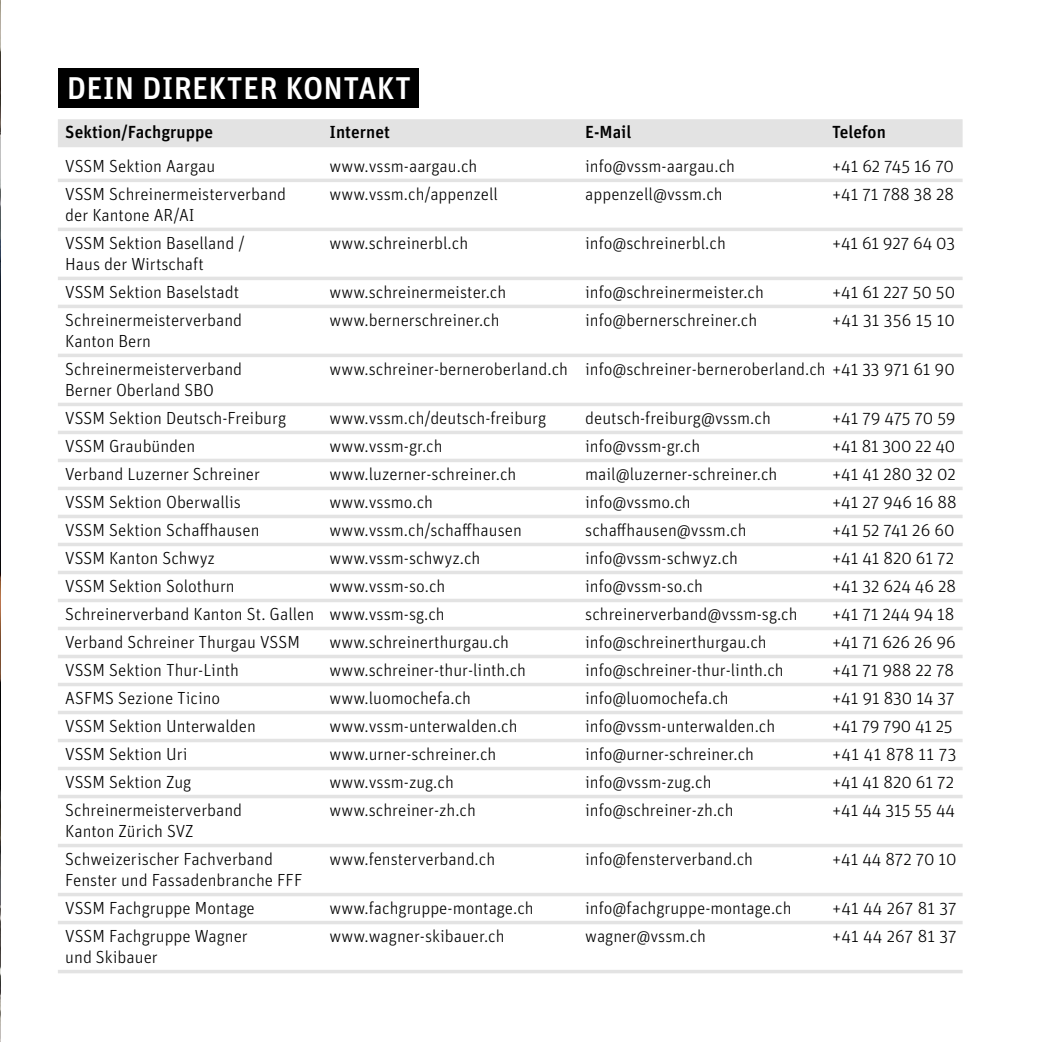
<style>
.page{position:relative;width:1042px;height:1042px;background:#fff}
.page>*{position:absolute;margin:0;border:0;box-sizing:border-box;transform-origin:0 0}
.t1{font:500 31.5px "Unit OT";letter-spacing:.01em;color:#fff}
.t2{font:300 17.5px/28px "Unit OT";color:#000}
.t3{font:500 17.5px "Unit OT";color:#000}
.t4{font:300 17.5px "Unit OT";letter-spacing:.02em;color:#000}
</style>
<div class="page">
<img style="left:0;top:0;width:1px;height:1042px">
<div style="left:58px;top:119px;width:904px;height:28px;background:#e3e3e3"></div>
<div style="left:58px;top:68px;width:360px;height:40px;background:#000"></div>
<hr style="left:58px;top:179px;width:904px;height:3px;background:#e3e3e3">
<hr style="left:58px;top:228px;width:904px;height:3px;background:#e3e3e3">
<hr style="left:58px;top:277px;width:904px;height:3px;background:#e3e3e3">
<hr style="left:58px;top:305px;width:904px;height:3px;background:#e3e3e3">
<hr style="left:58px;top:354px;width:904px;height:3px;background:#e3e3e3">
<hr style="left:58px;top:403px;width:904px;height:3px;background:#e3e3e3">
<hr style="left:58px;top:431px;width:904px;height:3px;background:#e3e3e3">
<hr style="left:58px;top:459px;width:904px;height:3px;background:#e3e3e3">
<hr style="left:58px;top:487px;width:904px;height:3px;background:#e3e3e3">
<hr style="left:58px;top:515px;width:904px;height:3px;background:#e3e3e3">
<hr style="left:58px;top:543px;width:904px;height:3px;background:#e3e3e3">
<hr style="left:58px;top:571px;width:904px;height:3px;background:#e3e3e3">
<hr style="left:58px;top:599px;width:904px;height:3px;background:#e3e3e3">
<hr style="left:58px;top:627px;width:904px;height:3px;background:#e3e3e3">
<hr style="left:58px;top:655px;width:904px;height:3px;background:#e3e3e3">
<hr style="left:58px;top:683px;width:904px;height:3px;background:#e3e3e3">
<hr style="left:58px;top:711px;width:904px;height:3px;background:#e3e3e3">
<hr style="left:58px;top:739px;width:904px;height:3px;background:#e3e3e3">
<hr style="left:58px;top:767px;width:904px;height:3px;background:#e3e3e3">
<hr style="left:58px;top:795px;width:904px;height:3px;background:#e3e3e3">
<hr style="left:58px;top:844px;width:904px;height:3px;background:#e3e3e3">
<hr style="left:58px;top:893px;width:904px;height:3px;background:#e3e3e3">
<hr style="left:58px;top:921px;width:904px;height:3px;background:#e3e3e3">
<hr style="left:58px;top:970px;width:904px;height:3px;background:#e3e3e3">
<h1 class="t1" style="left:67px;top:69px;width:345px">DEIN DIREKTER KONTAKT</h1>
<p class="t3" style="left:65px;top:122px;width:149px">Sektion/Fachgruppe</p>
<p class="t3" style="left:330px;top:122px;width:62px">Internet</p>
<p class="t3" style="left:585px;top:122px;width:48px">E-Mail</p>
<p class="t3" style="left:832px;top:122px;width:55px">Telefon</p>
<p class="t2" style="left:65px;top:152px;width:152px">VSSM Sektion Aargau</p>
<p class="t2" style="left:330px;top:152px;width:149px">www.vssm-aargau.ch</p>
<p class="t2" style="left:585px;top:152px;width:151px">info@vssm-aargau.ch</p>
<p class="t2" style="left:832px;top:152px;width:124px">+41 62 745 16 70</p>
<p class="t2" style="left:65px;top:180px;width:222px">VSSM Schreinermeisterverband</p>
<p class="t2" style="left:330px;top:180px;width:170px">www.vssm.ch/appenzell</p>
<p class="t2" style="left:585px;top:180px;width:139px">appenzell@vssm.ch</p>
<p class="t2" style="left:832px;top:180px;width:124px">+41 71 788 38 28</p>
<p class="t2" style="left:65px;top:201px;width:181px">der Kantone AR/AI<br>VSSM Sektion Baselland /</p>
<p class="t2" style="left:330px;top:229px;width:140px">www.schreinerbl.ch</p>
<p class="t2" style="left:585px;top:229px;width:142px">info@schreinerbl.ch</p>
<p class="t2" style="left:832px;top:229px;width:125px">+41 61 927 64 03</p>
<p class="t2" style="left:65px;top:250px;width:175px">Haus der Wirtschaft<br>VSSM Sektion Baselstadt</p>
<p class="t2" style="left:330px;top:278px;width:178px">www.schreinermeister.ch</p>
<p class="t2" style="left:585px;top:278px;width:180px">info@schreinermeister.ch</p>
<p class="t2" style="left:832px;top:278px;width:125px">+41 61 227 50 50</p>
<p class="t2" style="left:65px;top:306px;width:178px">Schreinermeisterverband</p>
<p class="t2" style="left:330px;top:306px;width:171px">www.bernerschreiner.ch</p>
<p class="t2" style="left:585px;top:306px;width:173px">info@bernerschreiner.ch</p>
<p class="t2" style="left:832px;top:306px;width:124px">+41 31 356 15 10</p>
<p class="t2" style="left:65px;top:327px;width:178px">Kanton Bern<br>Schreinermeisterverband</p>
<p class="t2" style="left:330px;top:355px;width:627px">www.schreiner-berneroberland.ch info@schreiner-berneroberland.ch +41 33 971 61 90</p>
<p class="t2" style="left:65px;top:376px;width:222px">Berner Oberland SBO<br>VSSM Sektion Deutsch-Freiburg</p>
<p class="t2" style="left:330px;top:404px;width:218px">www.vssm.ch/deutsch-freiburg</p>
<p class="t2" style="left:585px;top:404px;width:187px">deutsch-freiburg@vssm.ch</p>
<p class="t2" style="left:832px;top:404px;width:125px">+41 79 475 70 59</p>
<p class="t2" style="left:65px;top:432px;width:131px">VSSM Graubünden</p>
<p class="t2" style="left:330px;top:432px;width:114px">www.vssm-gr.ch</p>
<p class="t2" style="left:585px;top:432px;width:117px">info@vssm-gr.ch</p>
<p class="t2" style="left:832px;top:432px;width:125px">+41 81 300 22 40</p>
<p class="t2" style="left:65px;top:460px;width:196px">Verband Luzerner Schreiner</p>
<p class="t2" style="left:330px;top:460px;width:188px">www.luzerner-schreiner.ch</p>
<p class="t2" style="left:585px;top:460px;width:194px">mail@luzerner-schreiner.ch</p>
<p class="t2" style="left:832px;top:460px;width:125px">+41 41 280 32 02</p>
<p class="t2" style="left:65px;top:488px;width:177px">VSSM Sektion Oberwallis</p>
<p class="t2" style="left:330px;top:488px;width:105px">www.vssmo.ch</p>
<p class="t2" style="left:585px;top:488px;width:107px">info@vssmo.ch</p>
<p class="t2" style="left:832px;top:488px;width:126px">+41 27 946 16 88</p>
<p class="t2" style="left:65px;top:516px;width:196px">VSSM Sektion Schaffhausen</p>
<p class="t2" style="left:330px;top:516px;width:194px">www.vssm.ch/schaffhausen</p>
<p class="t2" style="left:585px;top:516px;width:163px">schaffhausen@vssm.ch</p>
<p class="t2" style="left:832px;top:516px;width:124px">+41 52 741 26 60</p>
<p class="t2" style="left:65px;top:544px;width:151px">VSSM Kanton Schwyz</p>
<p class="t2" style="left:330px;top:544px;width:152px">www.vssm-schwyz.ch</p>
<p class="t2" style="left:585px;top:544px;width:154px">info@vssm-schwyz.ch</p>
<p class="t2" style="left:832px;top:544px;width:124px">+41 41 820 61 72</p>
<p class="t2" style="left:65px;top:572px;width:171px">VSSM Sektion Solothurn</p>
<p class="t2" style="left:330px;top:572px;width:117px">www.vssm-so.ch</p>
<p class="t2" style="left:585px;top:572px;width:119px">info@vssm-so.ch</p>
<p class="t2" style="left:832px;top:572px;width:126px">+41 32 624 46 28</p>
<p class="t2" style="left:65px;top:600px;width:381px">Schreinerverband Kanton St. Gallen www.vssm-sg.ch</p>
<p class="t2" style="left:585px;top:600px;width:214px">schreinerverband@vssm-sg.ch</p>
<p class="t2" style="left:832px;top:600px;width:124px">+41 71 244 94 18</p>
<p class="t2" style="left:65px;top:628px;width:236px">Verband Schreiner Thurgau VSSM</p>
<p class="t2" style="left:330px;top:628px;width:181px">www.schreinerthurgau.ch</p>
<p class="t2" style="left:585px;top:628px;width:183px">info@schreinerthurgau.ch</p>
<p class="t2" style="left:832px;top:628px;width:125px">+41 71 626 26 96</p>
<p class="t2" style="left:65px;top:656px;width:175px">VSSM Sektion Thur-Linth</p>
<p class="t2" style="left:330px;top:656px;width:198px">www.schreiner-thur-linth.ch</p>
<p class="t2" style="left:585px;top:656px;width:200px">info@schreiner-thur-linth.ch</p>
<p class="t2" style="left:832px;top:656px;width:123px">+41 71 988 22 78</p>
<p class="t2" style="left:65px;top:684px;width:156px">ASFMS Sezione Ticino</p>
<p class="t2" style="left:330px;top:684px;width:143px">www.luomochefa.ch</p>
<p class="t2" style="left:585px;top:684px;width:145px">info@luomochefa.ch</p>
<p class="t2" style="left:832px;top:684px;width:124px">+41 91 830 14 37</p>
<p class="t2" style="left:65px;top:712px;width:192px">VSSM Sektion Unterwalden</p>
<p class="t2" style="left:330px;top:712px;width:189px">www.vssm-unterwalden.ch</p>
<p class="t2" style="left:585px;top:712px;width:191px">info@vssm-unterwalden.ch</p>
<p class="t2" style="left:832px;top:712px;width:122px">+41 79 790 41 25</p>
<p class="t2" style="left:65px;top:740px;width:124px">VSSM Sektion Uri</p>
<p class="t2" style="left:330px;top:740px;width:168px">www.urner-schreiner.ch</p>
<p class="t2" style="left:585px;top:740px;width:170px">info@urner-schreiner.ch</p>
<p class="t4" style="left:832px;top:743px;width:126px">+41 41 878 11 73</p>
<p class="t2" style="left:65px;top:768px;width:128px">VSSM Sektion Zug</p>
<p class="t2" style="left:330px;top:768px;width:126px">www.vssm-zug.ch</p>
<p class="t2" style="left:585px;top:768px;width:128px">info@vssm-zug.ch</p>
<p class="t2" style="left:832px;top:768px;width:124px">+41 41 820 61 72</p>
<p class="t2" style="left:65px;top:796px;width:178px">Schreinermeisterverband</p>
<p class="t2" style="left:330px;top:796px;width:148px">www.schreiner-zh.ch</p>
<p class="t2" style="left:585px;top:796px;width:150px">info@schreiner-zh.ch</p>
<p class="t2" style="left:832px;top:796px;width:125px">+41 44 315 55 44</p>
<p class="t2" style="left:65px;top:817px;width:209px">Kanton Zürich SVZ<br>Schweizerischer Fachverband</p>
<p class="t2" style="left:330px;top:845px;width:167px">www.fensterverband.ch</p>
<p class="t2" style="left:585px;top:845px;width:169px">info@fensterverband.ch</p>
<p class="t2" style="left:832px;top:845px;width:126px">+41 44 872 70 10</p>
<p class="t2" style="left:65px;top:866px;width:239px">Fenster und Fassadenbranche FFF<br>VSSM Fachgruppe Montage</p>
<p class="t2" style="left:330px;top:894px;width:206px">www.fachgruppe-montage.ch</p>
<p class="t2" style="left:585px;top:894px;width:208px">info@fachgruppe-montage.ch</p>
<p class="t2" style="left:832px;top:894px;width:126px">+41 44 267 81 37</p>
<p class="t2" style="left:65px;top:922px;width:184px">VSSM Fachgruppe Wagner</p>
<p class="t2" style="left:330px;top:922px;width:176px">www.wagner-skibauer.ch</p>
<p class="t2" style="left:585px;top:922px;width:122px">wagner@vssm.ch</p>
<p class="t2" style="left:832px;top:922px;width:126px">+41 44 267 81 37</p>
<p class="t2" style="left:65px;top:943px;width:94px">und Skibauer</p>
</div>
